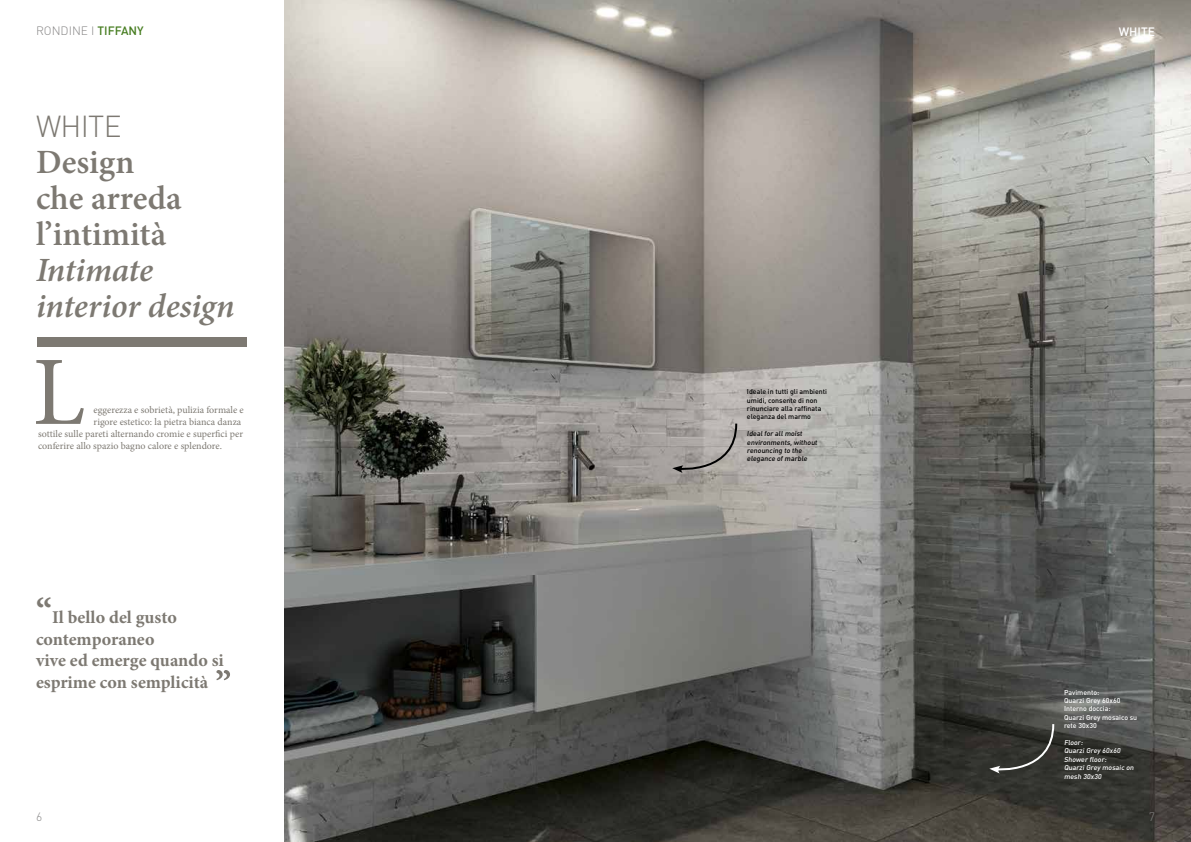
<style>
.page{position:relative;width:1191px;height:842px;background:#fff}
.page>*{position:absolute;margin:0;border:0;box-sizing:border-box;transform-origin:0 0}
.t1{font:600 34px/36px "Minion Pro";color:#7d7972}
.t2{font:italic 600 34px/36px "Minion Pro";letter-spacing:-.01em;color:#7d7972}
.t3{font:300 30px "DIN";letter-spacing:-.025em;color:#7d7972}
.t4{font:700 18px/21.6px "Minion Pro";color:#7d7972}
.t5{font:300 12px "DIN";color:#878686}
.t6{font:500 12px "DIN";color:#fff}
.t7{font:10px "Minion Pro";color:#7d7972}
.t8{font:500 7px/8.4px "DIN";color:#000}
.t9{font:500 7px/8.4px "DIN";color:#fff}
.s1{font-weight:500;color:#457c1f}
.s2{font-size:36px}
</style>
<div class="page">
<img style="left:285px;top:0;width:906px;height:842px">
<svg style="left:672px;top:422px;width:66px;height:52px"></svg>
<div style="left:37px;top:337px;width:209px;height:10px;background:#7d7972"></div>
<svg style="left:36px;top:360px;width:48px;height:64px"></svg>
<svg style="left:216px;top:670px;width:14px;height:10px"></svg>
<svg style="left:989px;top:722px;width:66px;height:52px"></svg>
<p class="t5" style="left:36px;top:24px;width:109px">RONDINE I <span class="s1">TIFFANY</span></p>
<h2 class="t3" style="left:36px;top:108px;width:87px">WHITE</h2>
<h1 class="t1" style="left:36px;top:144px;width:147px">Design che arreda l’intimità</h1>
<h1 class="t2" style="left:36px;top:252px;width:200px">Intimate interior design</h1>
<p class="t7" style="left:94px;top:403px;width:152px">eggerezza e sobrietà, pulizia formale e</p>
<p class="t7" style="left:94px;top:415px;width:149px">rigore estetico: la pietra bianca danza</p>
<p class="t7" style="left:38px;top:427px;width:207px">sottile sulle pareti alternando cromie e superfici per</p>
<p class="t7" style="left:38px;top:439px;width:185px">conferire allo spazio bagno calore e splendore.</p>
<h3 class="t4" style="left:36px;top:606px;width:189px"><span class="s2">“</span>Il bello del gusto contemporaneo<br>vive ed emerge quando si esprime con semplicità</h3>
<p class="t5" style="left:36px;top:810px;width:8px">6</p>
<p class="t8" style="left:747px;top:387px;width:82px">Ideale in tutti gli ambienti umidi, consente di non rinunciare alla raffinata eleganza del marmo</p>
<p class="t8" style="left:747px;top:429px;width:73px">Ideal for all moist environments, without renouncing to the elegance of marble</p>
<p class="t6" style="left:1118px;top:24px;width:38px">WHITE</p>
<p class="t9" style="left:1064px;top:688px;width:75px">Pavimento:<br>Quarzi Grey 60x60<br>Interno doccia:<br>Quarzi Grey mosaico su rete 30x30</p>
<p class="t9" style="left:1064px;top:738px;width:73px">Floor:<br>Quarzi Grey 60x60<br>Shower floor:<br>Quarzi Grey mosaic on mesh 30x30</p>
<p class="t5" style="left:1148px;top:810px;width:8px">7</p>
</div>
